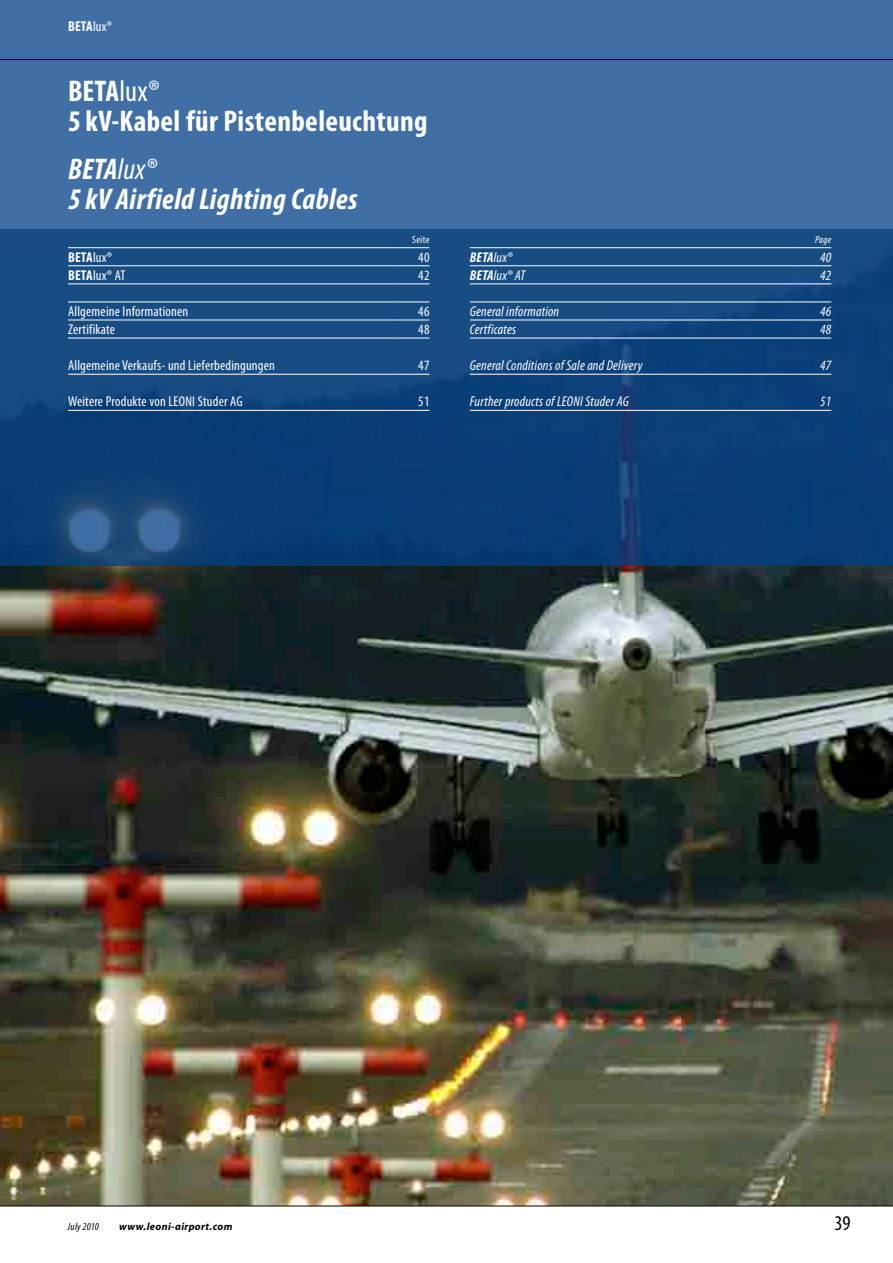
<style>
.page{position:relative;width:893px;height:1263px;background:#fff}
.page>*{position:absolute;margin:0;border:0;box-sizing:border-box;transform-origin:0 0}
.t1{font:700 condensed 30px/30px "Myriad Pro";letter-spacing:.015em;color:#fff}
.t2{font:italic 700 condensed 30px/30px "Myriad Pro";letter-spacing:.01em;color:#fff}
.t3{font:condensed 21px "Myriad Pro";color:#000}
.t4{font:condensed 14.25px "Myriad Pro";letter-spacing:.015em;color:#fff}
.t5{font:italic condensed 14.25px "Myriad Pro";letter-spacing:.015em;color:#fff}
.t6{font:700 condensed 14.25px "Myriad Pro";letter-spacing:.015em;color:#fff}
.t7{font:italic 700 condensed 14.25px "Myriad Pro";color:#fff}
.t8{font:italic 700 10.5px "Myriad Pro";letter-spacing:.035em;color:#000}
.t9{font:italic condensed 10.5px "Myriad Pro";letter-spacing:.025em;color:#000}
.t10{font:condensed 10.5px "Myriad Pro";letter-spacing:.03em;color:#fff}
.t11{font:italic condensed 10.5px "Myriad Pro";color:#fff}
.s1{font-weight:400}
.s2{font-weight:700}
</style>
<div class="page">
<img style="left:0;top:566px;width:893px;height:639px">
<svg style="left:0;top:0;width:893px;height:566px;background:#24568d"></svg>
<hr style="left:68px;top:247px;width:327px;height:1px;background:#fff">
<hr style="left:68px;top:265px;width:327px;height:1px;background:#fff">
<hr style="left:68px;top:283px;width:327px;height:1px;background:#fff">
<hr style="left:68px;top:302px;width:327px;height:1px;background:#fff">
<hr style="left:68px;top:320px;width:327px;height:1px;background:#fff">
<hr style="left:395px;top:320px;width:34px;height:1px;background:#fff">
<hr style="left:68px;top:338px;width:327px;height:1px;background:#fff">
<hr style="left:395px;top:338px;width:34px;height:1px;background:#fff">
<hr style="left:68px;top:374px;width:327px;height:1px;background:#fff">
<hr style="left:395px;top:374px;width:34px;height:1px;background:#fff">
<hr style="left:68px;top:410px;width:327px;height:1px;background:#fff">
<hr style="left:395px;top:410px;width:34px;height:1px;background:#fff">
<hr style="left:395px;top:247px;width:34px;height:1px;background:#fff">
<hr style="left:395px;top:265px;width:34px;height:1px;background:#fff">
<hr style="left:395px;top:283px;width:34px;height:1px;background:#fff">
<hr style="left:395px;top:302px;width:34px;height:1px;background:#fff">
<hr style="left:470px;top:247px;width:327px;height:1px;background:#fff">
<hr style="left:470px;top:265px;width:327px;height:1px;background:#fff">
<hr style="left:470px;top:283px;width:327px;height:1px;background:#fff">
<hr style="left:470px;top:302px;width:327px;height:1px;background:#fff">
<hr style="left:797px;top:320px;width:34px;height:1px;background:#fff">
<hr style="left:470px;top:338px;width:327px;height:1px;background:#fff">
<hr style="left:797px;top:338px;width:34px;height:1px;background:#fff">
<hr style="left:470px;top:374px;width:327px;height:1px;background:#fff">
<hr style="left:797px;top:374px;width:34px;height:1px;background:#fff">
<hr style="left:470px;top:410px;width:327px;height:1px;background:#fff">
<hr style="left:797px;top:410px;width:34px;height:1px;background:#fff">
<hr style="left:797px;top:247px;width:34px;height:1px;background:#fff">
<hr style="left:797px;top:265px;width:34px;height:1px;background:#fff">
<hr style="left:797px;top:283px;width:34px;height:1px;background:#fff">
<hr style="left:797px;top:302px;width:34px;height:1px;background:#fff">
<hr style="left:470px;top:320px;width:327px;height:1px;background:#fff">
<hr style="left:0;top:59px;width:893px;height:1px;background:#000">
<hr style="left:0;top:1206px;width:893px;height:1px;background:#000">
<p class="t6" style="left:68px;top:17px;width:46px">BETA<span class="s1">lux®</span></p>
<h1 class="t1" style="left:68px;top:75px;width:361px">BETA<span class="s1">lux®<br></span>5 kV-Kabel für Pistenbeleuchtung</h1>
<h1 class="t2" style="left:68px;top:153px;width:291px">BETA<span class="s1">lux®<br></span>5 kV Airfield Lighting Cables</h1>
<p class="t10" style="left:412px;top:233px;width:19px">Seite</p>
<p class="t6" style="left:68px;top:248px;width:46px">BETA<span class="s1">lux®</span></p>
<p class="t4" style="left:418px;top:248px;width:13px">40</p>
<p class="t4" style="left:68px;top:267px;width:59px"><span class="s2">BETA</span>lux® AT</p>
<p class="t4" style="left:418px;top:267px;width:13px">42</p>
<p class="t4" style="left:68px;top:303px;width:122px">Allgemeine Informationen</p>
<p class="t4" style="left:418px;top:303px;width:13px">46</p>
<p class="t4" style="left:68px;top:321px;width:49px">Zertifikate</p>
<p class="t4" style="left:418px;top:321px;width:13px">48</p>
<p class="t4" style="left:68px;top:356px;width:208px">Allgemeine Verkaufs- und Lieferbedingungen</p>
<p class="t4" style="left:418px;top:356px;width:13px">47</p>
<p class="t4" style="left:68px;top:392px;width:176px">Weitere Produkte von LEONI Studer AG</p>
<p class="t4" style="left:418px;top:392px;width:13px">51</p>
<p class="t11" style="left:815px;top:233px;width:18px">Page</p>
<p class="t7" style="left:470px;top:248px;width:44px">BETA<span class="s1">lux®</span></p>
<p class="t5" style="left:820px;top:248px;width:13px">40</p>
<p class="t5" style="left:470px;top:267px;width:57px"><span class="s2">BETA</span>lux® AT</p>
<p class="t5" style="left:820px;top:267px;width:11px">42</p>
<p class="t5" style="left:470px;top:303px;width:91px">General information</p>
<p class="t5" style="left:820px;top:303px;width:13px">46</p>
<p class="t5" style="left:470px;top:321px;width:48px">Certficates</p>
<p class="t5" style="left:820px;top:321px;width:13px">48</p>
<p class="t5" style="left:470px;top:356px;width:174px">General Conditions of Sale and Delivery</p>
<p class="t5" style="left:820px;top:356px;width:13px">47</p>
<p class="t5" style="left:470px;top:392px;width:160px">Further products of LEONI Studer AG</p>
<p class="t5" style="left:820px;top:392px;width:13px">51</p>
<p class="t9" style="left:68px;top:1220px;width:33px">July 2010</p>
<p class="t8" style="left:119px;top:1219px;width:115px">www.leoni-airport.com</p>
<h2 class="t3" style="left:834px;top:1210px;width:18px">39</h2>
</div>
